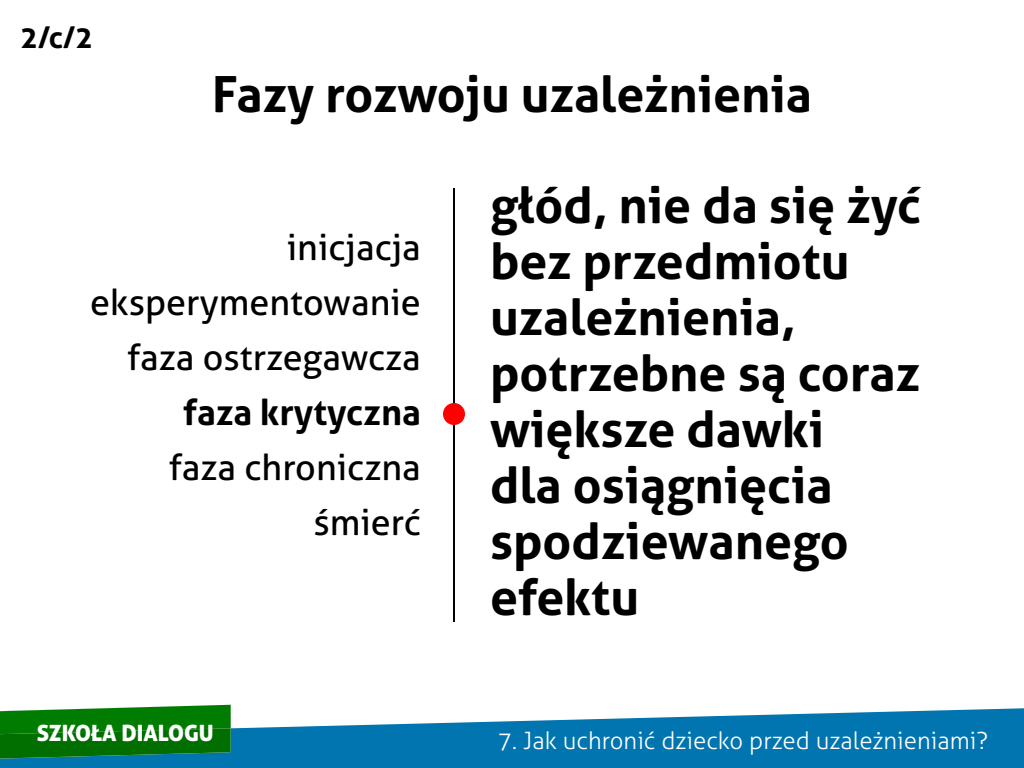
<style>
.page{position:relative;width:1024px;height:768px;background:#fff}
.page>*{position:absolute;margin:0;border:0;box-sizing:border-box;transform-origin:0 0}
.t1{font:700 50px/56px "Aller";color:#000}
.t2{font:36px/55px "Aller";color:#000;text-align:right}
.t3{font:700 36px "Aller";color:#000}
.t4{font:700 30px "Aller";color:#000}
.t5{font:300 24px "Aller";color:#fff}
.t6{font:22.5px "Aller Display";color:#fff}
</style>
<div class="page">
<svg style="left:0;top:708px;width:1024px;height:60px;fill:#0075af"></svg>
<svg style="left:0;top:705px;width:231px;height:54px;background:#0f7e1a"></svg>
<hr style="left:453px;top:188px;width:2px;height:434px;background:#000">
<div style="left:443px;top:403px;width:22px;height:22px;background:#f00;border-radius:50%"></div>
<p class="t4" style="left:20px;top:19px;width:75px">2/c/2</p>
<p class="t1" style="left:212px;top:66px;width:601px">Fazy rozwoju uzależnienia</p>
<p class="t2" style="left:90px;top:219px;width:332px">inicjacja eksperymentowanie faza ostrzegawcza</p>
<p class="t3" style="left:183px;top:390px;width:239px">faza krytyczna</p>
<p class="t2" style="left:169px;top:439px;width:254px">faza chroniczna śmierć</p>
<p class="t1" style="left:490px;top:177px;width:433px">głód, nie da się żyć bez przedmiotu uzależnienia, potrzebne są coraz większe dawki<br>dla osiągnięcia spodziewanego efektu</p>
<p class="t6" style="left:37px;top:718px;width:179px">SZKOŁA DIALOGU</p>
<p class="t5" style="left:498px;top:726px;width:492px">7. Jak uchronić dziecko przed uzależnieniami?</p>
</div>
